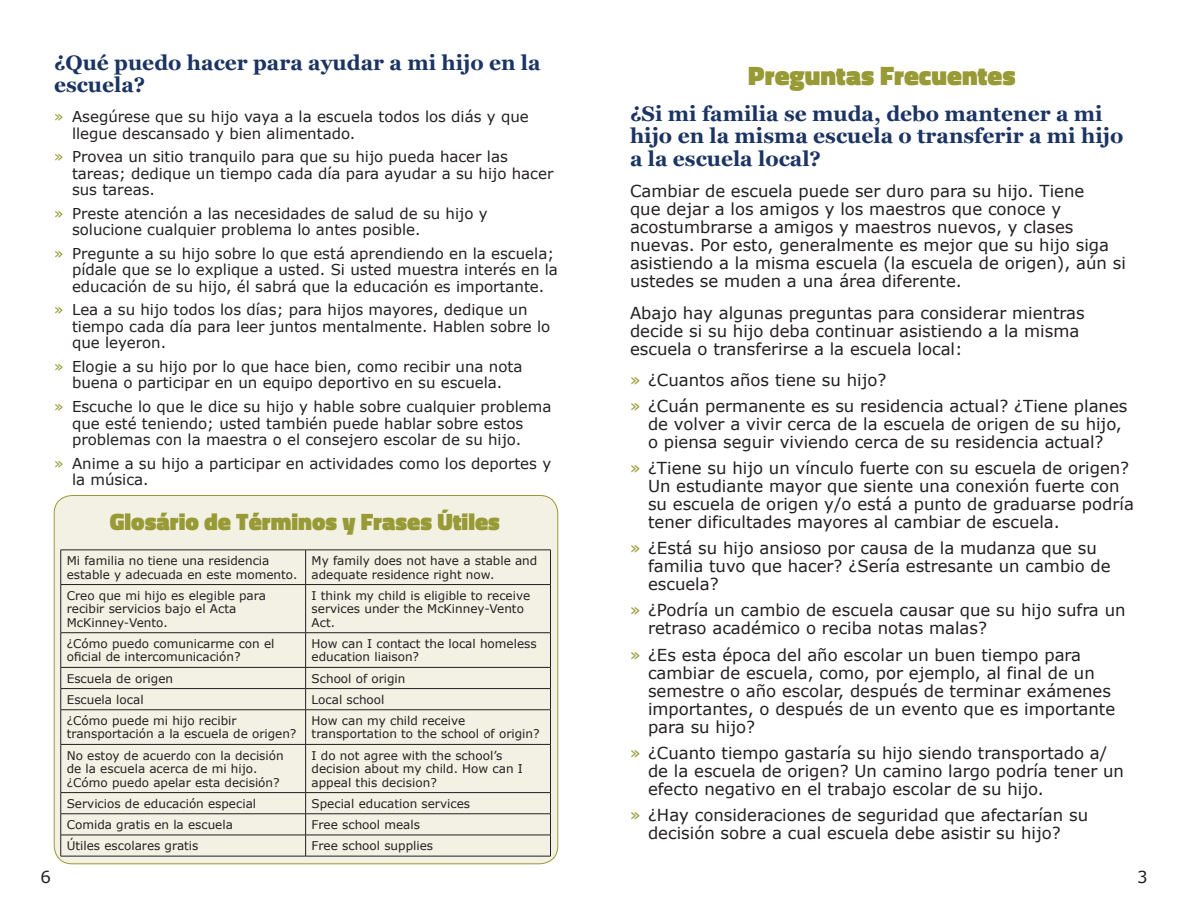
<style>
.page{position:relative;width:1188px;height:918px;background:#fff}
.page>*{position:absolute;margin:0;border:0;box-sizing:border-box;transform-origin:0 0}
.Green_Header_18pt{font:900 27px "Titillium Web";color:#989a36}
.Green_Header_18pt-2{font:900 24px "Titillium Web";color:#989a36}
.Blue_Subheader_Georg{font:700 21px/22.5px "Georgia";color:#1b3463}
.t1{font:16.5px/18px "Verdana";color:#231f20}
.t2{font:15px/16.5px "Verdana";color:#231f20}
.t3{font:12px/13.5px "Verdana";color:#231f20}
.s1{color:#989a36}
</style>
<div class="page">
<div style="left:54px;top:495px;width:504px;height:369px;background:#f2f1e4;border-radius:18px"></div>
<hr style="left:61px;top:550px;width:245px;height:1px;background:#231f20">
<hr style="left:60px;top:550px;width:1px;height:34px;background:#231f20">
<hr style="left:306px;top:550px;width:245px;height:1px;background:#231f20">
<hr style="left:305px;top:550px;width:1px;height:34px;background:#231f20">
<hr style="left:550px;top:550px;width:1px;height:34px;background:#231f20">
<hr style="left:61px;top:584px;width:245px;height:1px;background:#231f20">
<hr style="left:60px;top:585px;width:1px;height:48px;background:#231f20">
<hr style="left:306px;top:584px;width:245px;height:1px;background:#231f20">
<hr style="left:305px;top:585px;width:1px;height:48px;background:#231f20">
<hr style="left:550px;top:585px;width:1px;height:48px;background:#231f20">
<hr style="left:61px;top:632px;width:245px;height:1px;background:#231f20">
<hr style="left:60px;top:633px;width:1px;height:34px;background:#231f20">
<hr style="left:306px;top:632px;width:245px;height:1px;background:#231f20">
<hr style="left:305px;top:633px;width:1px;height:34px;background:#231f20">
<hr style="left:550px;top:633px;width:1px;height:34px;background:#231f20">
<hr style="left:61px;top:667px;width:245px;height:1px;background:#231f20">
<hr style="left:306px;top:667px;width:245px;height:1px;background:#231f20">
<hr style="left:61px;top:688px;width:245px;height:1px;background:#231f20">
<svg style="left:60px;top:668px;width:1px;height:42px"></svg>
<hr style="left:306px;top:688px;width:245px;height:1px;background:#231f20">
<svg style="left:305px;top:668px;width:1px;height:41px"></svg>
<svg style="left:550px;top:668px;width:1px;height:41px"></svg>
<hr style="left:61px;top:709px;width:245px;height:1px;background:#231f20">
<hr style="left:60px;top:710px;width:1px;height:34px;background:#231f20">
<hr style="left:306px;top:709px;width:245px;height:1px;background:#231f20">
<hr style="left:305px;top:710px;width:1px;height:34px;background:#231f20">
<hr style="left:550px;top:710px;width:1px;height:34px;background:#231f20">
<hr style="left:61px;top:744px;width:245px;height:1px;background:#231f20">
<hr style="left:60px;top:745px;width:1px;height:47px;background:#231f20">
<hr style="left:306px;top:744px;width:245px;height:1px;background:#231f20">
<hr style="left:305px;top:745px;width:1px;height:47px;background:#231f20">
<hr style="left:550px;top:745px;width:1px;height:47px;background:#231f20">
<hr style="left:61px;top:792px;width:245px;height:1px;background:#231f20">
<hr style="left:306px;top:792px;width:245px;height:1px;background:#231f20">
<hr style="left:61px;top:814px;width:245px;height:1px;background:#231f20">
<hr style="left:306px;top:814px;width:245px;height:1px;background:#231f20">
<hr style="left:61px;top:835px;width:245px;height:1px;background:#231f20">
<svg style="left:60px;top:793px;width:1px;height:63px"></svg>
<hr style="left:306px;top:835px;width:245px;height:1px;background:#231f20">
<svg style="left:305px;top:793px;width:1px;height:63px"></svg>
<svg style="left:550px;top:793px;width:1px;height:63px"></svg>
<hr style="left:61px;top:856px;width:245px;height:1px;background:#231f20">
<hr style="left:306px;top:856px;width:245px;height:1px;background:#231f20">
<p class="Blue_Subheader_Georg" style="left:54px;top:51px;width:488px">¿Qué puedo hacer para ayudar a mi hijo en la escuela?</p>
<p class="t2" style="left:72px;top:109px;width:458px;text-indent:-18px"><span class="s1">»</span> Asegúrese que su hijo vaya a la escuela todos los diás y que llegue descansado y bien alimentado.</p>
<p class="t2" style="left:72px;top:149px;width:483px;text-indent:-18px"><span class="s1">»</span> Provea un sitio tranquilo para que su hijo pueda hacer las tareas; dedique un tiempo cada día para ayudar a su hijo hacer sus tareas.</p>
<p class="t2" style="left:72px;top:205px;width:417px;text-indent:-18px"><span class="s1">»</span> Preste atención a las necesidades de salud de su hijo y solucione cualquier problema lo antes posible.</p>
<p class="t2" style="left:72px;top:245px;width:487px;text-indent:-18px"><span class="s1">»</span> Pregunte a su hijo sobre lo que está aprendiendo en la escuela; pídale que se lo explique a usted. Si usted muestra interés en la educación de su hijo, él sabrá que la educación es importante.</p>
<p class="t2" style="left:72px;top:302px;width:480px;text-indent:-18px"><span class="s1">»</span> Lea a su hijo todos los días; para hijos mayores, dedique un tiempo cada día para leer juntos mentalmente. Hablen sobre lo que leyeron.</p>
<p class="t2" style="left:54px;top:358px;width:470px;text-align:center"><span class="s1">»</span> Elogie a su hijo por lo que hace bien, como recibir una nota buena o participar en un equipo deportivo en su escuela.</p>
<p class="t2" style="left:72px;top:398px;width:481px;text-indent:-18px"><span class="s1">»</span> Escuche lo que le dice su hijo y hable sobre cualquier problema que esté teniendo; usted también puede hablar sobre estos problemas con la maestra o el consejero escolar de su hijo.</p>
<p class="t2" style="left:72px;top:455px;width:481px;text-indent:-18px"><span class="s1">»</span> Anime a su hijo a participar en actividades como los deportes y la música.</p>
<p class="Green_Header_18pt-2" style="left:110px;top:504px;width:392px">Glosário de Términos y Frases Útiles</p>
<p class="t3" style="left:67px;top:554px;width:232px">Mi familia no tiene una residencia estable y adecuada en este momento.</p>
<p class="t3" style="left:312px;top:554px;width:227px">My family does not have a stable and adequate residence right now.</p>
<p class="t3" style="left:67px;top:588px;width:201px">Creo que mi hijo es elegible para recibir servicios bajo el Acta<br>McKinney-Vento.</p>
<p class="t3" style="left:312px;top:588px;width:220px">I think my child is eligible to receive services under the McKinney-Vento<br>Act.</p>
<p class="t3" style="left:67px;top:637px;width:209px">¿Cómo puedo comunicarme con el oficial de intercomunicación?</p>
<p class="t3" style="left:312px;top:637px;width:227px">How can I contact the local homeless education liaison?</p>
<p class="t3" style="left:67px;top:671px;width:108px">Escuela de origen</p>
<p class="t3" style="left:312px;top:671px;width:95px">School of origin</p>
<p class="t3" style="left:67px;top:693px;width:78px">Escuela local</p>
<p class="t3" style="left:312px;top:693px;width:74px">Local school</p>
<p class="t3" style="left:67px;top:714px;width:231px">¿Cómo puede mi hijo recibir transportación a la escuela de origen?</p>
<p class="t3" style="left:312px;top:714px;width:230px">How can my child receive transportation to the school of origin?</p>
<p class="t3" style="left:67px;top:748px;width:218px">No estoy de acuerdo con la decisión de la escuela acerca de mi hijo. ¿Cómo puedo apelar esta decisión?</p>
<p class="t3" style="left:312px;top:748px;width:213px">I do not agree with the school’s decision about my child. How can I appeal this decision?</p>
<p class="t3" style="left:67px;top:797px;width:191px">Servicios de educación especial</p>
<p class="t3" style="left:312px;top:797px;width:160px">Special education services</p>
<p class="t3" style="left:67px;top:818px;width:168px">Comida gratis en la escuela</p>
<p class="t3" style="left:312px;top:818px;width:110px">Free school meals</p>
<p class="t3" style="left:67px;top:839px;width:133px">Útiles escolares gratis</p>
<p class="t3" style="left:312px;top:839px;width:123px">Free school supplies</p>
<p class="Green_Header_18pt" style="left:748px;top:55px;width:269px">Preguntas Frecuentes</p>
<p class="Blue_Subheader_Georg" style="left:630px;top:102px;width:495px">¿Si mi familia se muda, debo mantener a mi hijo en la misma escuela o transferir a mi hijo a la escuela local?</p>
<p class="t1" style="left:630px;top:182px;width:497px">Cambiar de escuela puede ser duro para su hijo. Tiene<br>que dejar a los amigos y los maestros que conoce y acostumbrarse a amigos y maestros nuevos, y clases nuevas. Por esto, generalmente es mejor que su hijo siga asistiendo a la misma escuela (la escuela de origen), aún si ustedes se muden a una área diferente.</p>
<p class="t1" style="left:630px;top:303px;width:456px">Abajo hay algunas preguntas para considerar mientras decide si su hijo deba continuar asistiendo a la misma escuela o transferirse a la escuela local:</p>
<p class="t1" style="left:630px;top:371px;width:258px"><span class="s1">»</span> ¿Cuantos años tiene su hijo?</p>
<p class="t1" style="left:648px;top:397px;width:481px;text-indent:-18px"><span class="s1">»</span> ¿Cuán permanente es su residencia actual? ¿Tiene planes de volver a vivir cerca de la escuela de origen de su hijo, o piensa seguir viviendo cerca de su residencia actual?</p>
<p class="t1" style="left:648px;top:459px;width:487px;text-indent:-18px"><span class="s1">»</span> ¿Tiene su hijo un vínculo fuerte con su escuela de origen?<br>Un estudiante mayor que siente una conexión fuerte con su escuela de origen y/o está a punto de graduarse podría tener dificultades mayores al cambiar de escuela.</p>
<p class="t1" style="left:648px;top:539px;width:464px;text-indent:-18px"><span class="s1">»</span> ¿Está su hijo ansioso por causa de la mudanza que su familia tuvo que hacer? ¿Sería estresante un cambio de escuela?</p>
<p class="t1" style="left:648px;top:601px;width:479px;text-indent:-18px"><span class="s1">»</span> ¿Podría un cambio de escuela causar que su hijo sufra un retraso académico o reciba notas malas?</p>
<p class="t1" style="left:648px;top:645px;width:469px;text-indent:-18px"><span class="s1">»</span> ¿Es esta época del año escolar un buen tiempo para cambiar de escuela, como, por ejemplo, al final de un semestre o año escolar, después de terminar exámenes importantes, o después de un evento que es importante para su hijo?</p>
<p class="t1" style="left:648px;top:744px;width:478px;text-indent:-18px"><span class="s1">»</span> ¿Cuanto tiempo gastaría su hijo siendo transportado a/ de la escuela de origen? Un camino largo podría tener un efecto negativo en el trabajo escolar de su hijo.</p>
<p class="t1" style="left:630px;top:806px;width:460px;text-align:center"><span class="s1">»</span> ¿Hay consideraciones de seguridad que afectarían su decisión sobre a cual escuela debe asistir su hijo?</p>
<p class="t1" style="left:41px;top:868px;width:12px">6</p>
<p class="t1" style="left:1137px;top:868px;width:12px">3</p>
</div>
